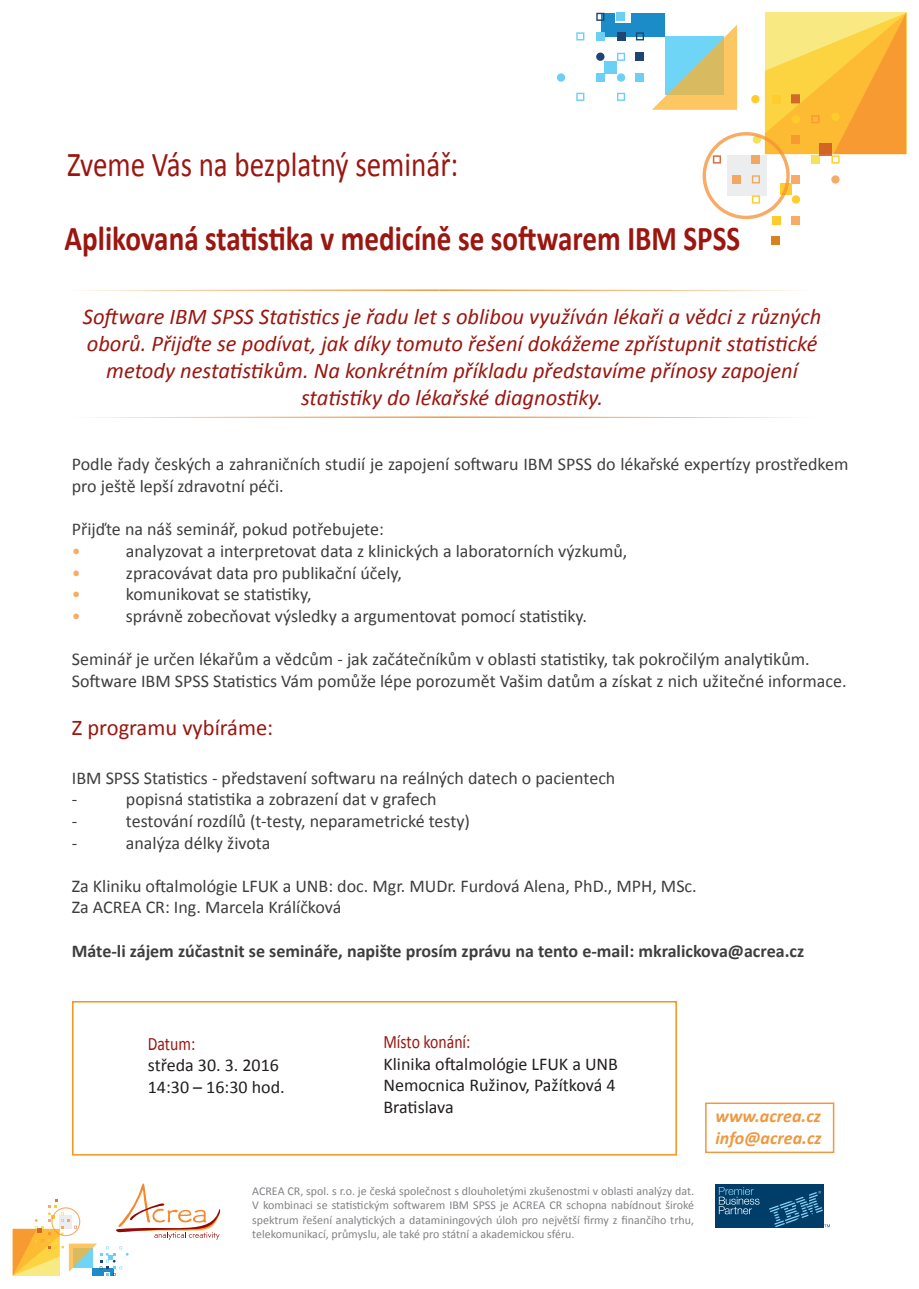
<style>
.page{position:relative;width:919px;height:1289px;background:#fff}
.page>*{position:absolute;margin:0;border:0;box-sizing:border-box;transform-origin:0 0}
.t1{font:700 34.95px "Calibri";color:#9b1610;scale:.83 1}
.t2{font:34.95px "Calibri";color:#9b1610;scale:.83 1}
.t3{font:italic 22.5px/27px "Calibri";color:#9b1610;text-align:center}
.t4{font:22.5px "Calibri";color:#9b1610}
.t5{font:18.9px "Calibri";color:#9b1610;scale:.83 1}
.t6{font:18px/21.6px "Calibri";color:#3e3e3f}
.t7{font:18px/21.6px "Calibri";color:#231f20}
.t8{font:700 18px "Calibri";color:#3e3e3f}
.t9{font:italic 700 18px/21.6px "Calibri";color:#ef9840}
.t10{font:18px "Calibri";color:rgb(246 144 50/.75)}
.t11{font:12px/14.4px "Calibri";color:#808285;text-align:justify}
</style>
<div class="page">
<div style="left:705px;top:1102px;width:129px;height:51px;background:#fff;border:2px solid #f09842"></div>
<div style="left:601px;top:13px;width:64px;height:23px;background:#1b8cc7"></div>
<svg style="left:615px;top:13px;width:15px;height:9px"></svg>
<div style="left:617px;top:13px;width:8px;height:8px;background:#6bcff6"></div>
<div style="left:791px;top:216px;width:9px;height:8px;background:#f8ab65"></div>
<div style="left:772px;top:216px;width:8px;height:8px;background:#fecd2d"></div>
<div style="left:636px;top:53px;width:8px;height:8px;background:#1f4573"></div>
<div style="left:617px;top:32px;width:8px;height:8px;background:#1f4573"></div>
<svg style="left:636px;top:32px;width:8px;height:8px"></svg>
<svg style="left:596px;top:13px;width:8px;height:8px"></svg>
<div style="left:596px;top:53px;width:8px;height:8px;background:#1f4573;border-radius:50%"></div>
<div style="left:636px;top:73px;width:8px;height:9px;background:#6bcff6"></div>
<div style="left:596px;top:73px;width:8px;height:9px;background:#6bcff6"></div>
<div style="left:596px;top:32px;width:8px;height:8px;background:#6bcff6"></div>
<div style="left:604px;top:61px;width:13px;height:12px;background:#6bcff6"></div>
<svg style="left:617px;top:53px;width:8px;height:8px"></svg>
<svg style="left:576px;top:32px;width:8px;height:8px"></svg>
<svg style="left:576px;top:93px;width:8px;height:8px"></svg>
<svg style="left:617px;top:93px;width:8px;height:8px"></svg>
<div style="left:617px;top:73px;width:8px;height:9px;background:#6bcff6;border-radius:50%"></div>
<div style="left:557px;top:73px;width:8px;height:9px;background:#6bcff6;border-radius:50%"></div>
<div style="left:771px;top:236px;width:8px;height:8px;background:#d68421"></div>
<svg style="left:651px;top:13px;width:255px;height:206px"></svg>
<svg style="left:13px;top:1183px;width:208px;height:92px"></svg>
<svg style="left:80px;top:289px;width:719px;height:2px"></svg>
<svg style="left:86px;top:416px;width:718px;height:2px"></svg>
<div style="left:715px;top:1183px;width:108px;height:44px;background:#003e69"></div>
<svg style="left:718px;top:1187px;width:41px;height:27px"></svg>
<svg style="left:769px;top:1190px;width:60px;height:37px"></svg>
<div style="left:72px;top:1001px;width:605px;height:154px;border:2px solid #f7931d"></div>
<h1 class="t2" style="left:67px;top:142px;width:473px">Zveme Vás na bezplatný seminář:</h1>
<h1 class="t1" style="left:65px;top:216px;width:815px">Aplikovaná statistika v medicíně se softwarem IBM SPSS</h1>
<p class="t3" style="left:83px;top:301px;width:740px">Software IBM SPSS Statistics je řadu let s oblibou využíván lékaři a vědci z různých oborů. Přijďte se podívat, jak díky tomuto řešení dokážeme zpřístupnit statistické metody nestatistikům. Na konkrétním příkladu představíme přínosy zapojení statistiky do lékařské diagnostiky.</p>
<p class="t6" style="left:72px;top:453px;width:778px">Podle řady českých a zahraničních studií je zapojení softwaru IBM SPSS do lékařské expertízy prostředkem pro ještě lepší zdravotní péči.</p>
<p class="t6" style="left:72px;top:517px;width:313px">Přijďte na náš seminář, pokud potřebujete:</p>
<p class="t10" style="left:72px;top:539px;width:10px">•</p>
<p class="t6" style="left:126px;top:539px;width:503px">analyzovat a interpretovat data z klinických a laboratorních výzkumů,</p>
<p class="t10" style="left:72px;top:561px;width:10px">•</p>
<p class="t6" style="left:126px;top:561px;width:277px">zpracovávat data pro publikační účely,</p>
<p class="t10" style="left:72px;top:583px;width:10px">•</p>
<p class="t6" style="left:126px;top:582px;width:187px">komunikovat se statistiky,</p>
<p class="t10" style="left:72px;top:604px;width:10px">•</p>
<p class="t6" style="left:126px;top:604px;width:462px">správně zobecňovat výsledky a argumentovat pomocí statistiky.</p>
<p class="t6" style="left:72px;top:647px;width:776px">Seminář je určen lékařům a vědcům - jak začátečníkům v oblasti statistiky, tak pokročilým analytikům.<br>Software IBM SPSS Statistics Vám pomůže lépe porozumět Vašim datům a získat z nich užitečné informace.</p>
<p class="t4" style="left:72px;top:713px;width:203px">Z programu vybíráme:</p>
<p class="t6" style="left:72px;top:766px;width:545px">IBM SPSS Statistics - představení softwaru na reálných datech o pacientech -</p>
<p class="t6" style="left:126px;top:787px;width:312px">popisná statistika a zobrazení dat v grafech</p>
<p class="t6" style="left:72px;top:809px;width:7px">-</p>
<p class="t6" style="left:126px;top:809px;width:345px">testování rozdílů (t-testy, neparametrické testy)</p>
<p class="t6" style="left:72px;top:831px;width:7px">-</p>
<p class="t6" style="left:126px;top:831px;width:146px">analýza délky života</p>
<p class="t6" style="left:72px;top:874px;width:626px">Za Kliniku oftalmológie LFUK a UNB: doc. Mgr. MUDr. Furdová Alena, PhD., MPH, MSc.<br>Za ACREA CR: Ing. Marcela Králíčková</p>
<p class="t8" style="left:72px;top:939px;width:733px">Máte-li zájem zúčastnit se semináře, napište prosím zprávu na tento e-mail: mkralickova@acrea.cz</p>
<p class="t5" style="left:148px;top:1031px;width:59px">Datum:</p>
<p class="t7" style="left:148px;top:1053px;width:138px">středa 30. 3. 2016<br>14:30 – 16:30 hod.</p>
<p class="t5" style="left:383px;top:1029px;width:106px">Místo konání:</p>
<p class="t7" style="left:383px;top:1051px;width:236px">Klinika oftalmológie LFUK a UNB<br>Nemocnica Ružinov, Pažítková 4<br>Bratislava</p>
<p class="t11" style="left:252px;top:1183px;width:443px">ACREA CR, spol. s r.o. je česká společnost s dlouholetými zkušenostmi v oblasti analýzy dat.<br>V kombinaci se statistickým softwarem IBM SPSS je ACREA CR schopna nabídnout široké spektrum řešení analytických a dataminingových úloh pro největší firmy z finančího trhu, telekomunikací, průmyslu, ale také pro státní a akademickou sféru.</p>
<p class="t9" style="left:715px;top:1104px;width:108px">www.acrea.cz info@acrea.cz</p>
</div>
